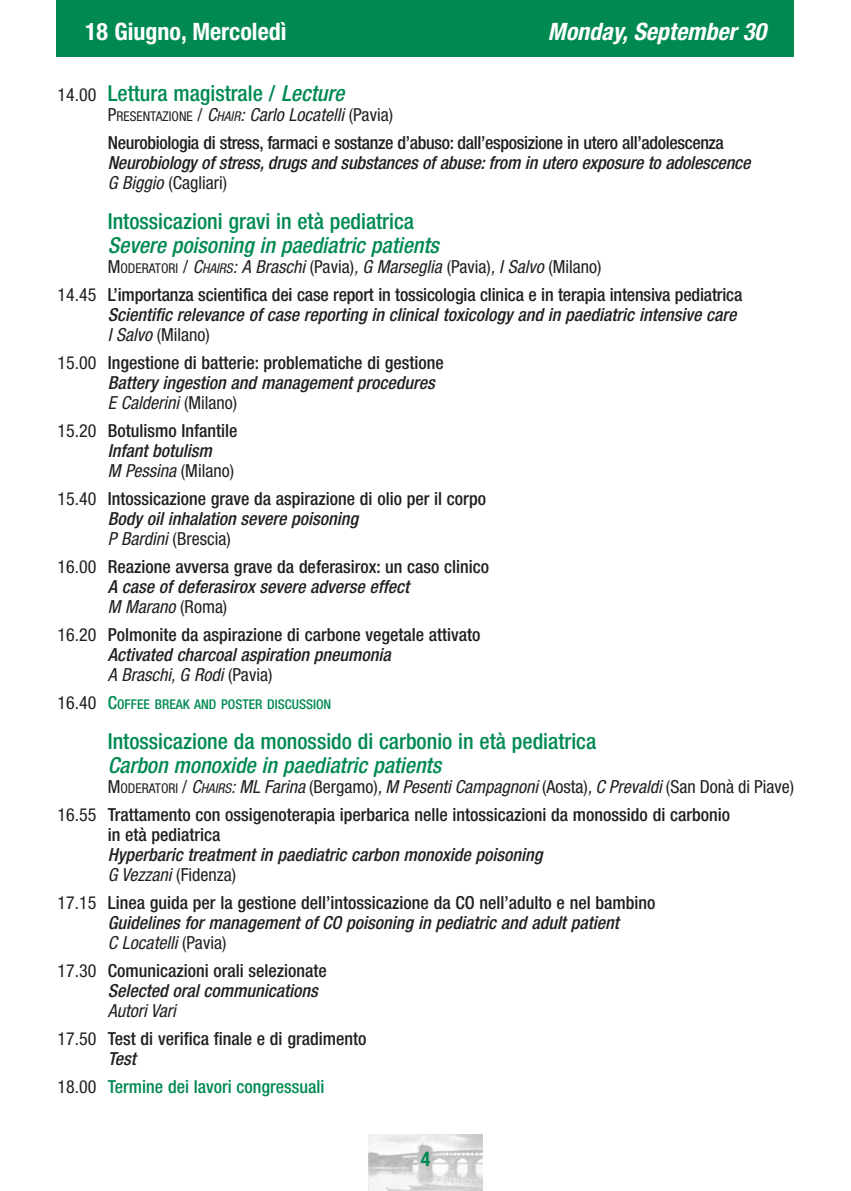
<style>
.page{position:relative;width:851px;height:1191px;background:#fff}
.page>*{position:absolute;margin:0;border:0;box-sizing:border-box;transform-origin:0 0}
.t1{font:700 condensed 24px "Helvetica Neue";color:#fff}
.t2{font:italic 700 condensed 24px "Helvetica Neue";color:#fff}
.t3{font:500 condensed 22px "Helvetica Neue";color:#008a52}
.t4{font:italic 500 condensed 22px "Helvetica Neue";color:#008a52}
.t5{font:700 condensed 20px "Helvetica Neue";color:#008a52}
.t6{font:500 condensed 18px/20px "Helvetica Neue";color:#231f20}
.t7{font:italic 500 condensed 18px/20px "Helvetica Neue";color:#231f20}
.t8{font:500 condensed 18px/28px "Helvetica Neue";letter-spacing:-.02em;color:#231f20}
.t9{font:500 condensed 18px/28px "Helvetica Neue";color:#008a52}
.t10{font:500 condensed 13.6px "Helvetica Neue";color:#008a52}
.s1{font-weight:400;font-size:18px;color:#231f20}
.s2{font-style:italic}
.s3{font-weight:400}
.s4{font-weight:400;font-size:13.6px}
.s5{font-weight:400;font-style:italic}
.s6{font-weight:400;font-style:italic;font-size:13.6px}
.s7{font-weight:400;font-style:normal}
.s8{font-size:18px}
.s9{font-style:italic;color:#231f20}
.s10{font-weight:400;color:#231f20}
</style>
<div class="page">
<div style="left:57px;top:0;width:737px;height:57px;background:#008a52"></div>
<img style="left:369px;top:1134px;width:113px;height:57px">
<h1 class="t1" style="left:85px;top:23px;width:203px">18 Giugno, Mercoledì</h1>
<h1 class="t2" style="left:548px;top:23px;width:219px">Monday, September 30</h1>
<p class="t3" style="left:57px;top:85px;width:288px"><span class="s1">14.00</span> Lettura magistrale / <span class="s2">Lecture</span></p>
<p class="t8" style="left:108px;top:102px;width:617px"><span class="s3">P</span><span class="s4">RESENTAZIONE</span> <span class="s3">/</span> <span class="s5">C</span><span class="s6">HAIR</span><span class="s5">: Carlo Locatelli</span> <span class="s3">(Pavia)<br></span>Neurobiologia di stress, farmaci e sostanze d’abuso: dall’esposizione in utero all’adolescenza</p>
<p class="t7" style="left:108px;top:154px;width:644px">Neurobiology of stress, drugs and substances of abuse: from in utero exposure to adolescence<br><span class="s3">G Biggio</span> <span class="s7">(Cagliari)</span></p>
<p class="t3" style="left:108px;top:213px;width:308px">Intossicazioni gravi in età pediatrica</p>
<p class="t4" style="left:108px;top:237px;width:332px">Severe poisoning in paediatric patients</p>
<p class="t6" style="left:57px;top:254px;width:686px;line-height:28px;text-indent:50px"><span class="s3">M</span><span class="s4">ODERATORI</span> <span class="s3">/</span> <span class="s5">C</span><span class="s6">HAIRS</span><span class="s5">: A Braschi</span> <span class="s3">(Pavia)</span><span class="s5">, G Marseglia</span> <span class="s3">(Pavia)</span><span class="s5">, I Salvo</span> <span class="s3">(Milano)<br>14.45</span> L’importanza scientifica dei case report in tossicologia clinica e in terapia intensiva pediatrica</p>
<p class="t7" style="left:108px;top:306px;width:630px">Scientific relevance of case reporting in clinical toxicology and in paediatric intensive care<br><span class="s3">I Salvo</span> <span class="s7">(Milano)</span></p>
<p class="t6" style="left:108px;top:354px;width:337px;text-indent:-50px"><span class="s3">15.00</span> Ingestione di batterie: problematiche di gestione<br><span class="s2">Battery ingestion and management procedures<br></span><span class="s5">E Calderini</span> <span class="s3">(Milano)</span></p>
<p class="t6" style="left:108px;top:422px;width:131px;text-indent:-50px"><span class="s3">15.20</span> Botulismo Infantile<br><span class="s2">Infant botulism<br></span><span class="s5">M Pessina</span> <span class="s3">(Milano)</span></p>
<p class="t6" style="left:108px;top:490px;width:379px;text-indent:-50px"><span class="s3">15.40</span> Intossicazione grave da aspirazione di olio per il corpo<br><span class="s2">Body oil inhalation severe poisoning<br></span><span class="s5">P Bardini</span> <span class="s3">(Brescia)</span></p>
<p class="t6" style="left:108px;top:558px;width:383px;text-indent:-50px"><span class="s3">16.00</span> Reazione avversa grave da deferasirox: un caso clinico<br><span class="s2">A case of deferasirox severe adverse effect<br></span><span class="s5">M Marano</span> <span class="s3">(Roma)</span></p>
<p class="t6" style="left:108px;top:626px;width:374px;text-indent:-50px"><span class="s3">16.20</span> Polmonite da aspirazione di carbone vegetale attivato<br><span class="s2">Activated charcoal aspiration pneumonia<br></span><span class="s5">A Braschi, G Rodi</span> <span class="s3">(Pavia)</span></p>
<p class="t10" style="left:58px;top:699px;width:275px"><span class="s1">16.40</span> <span class="s8">C</span>OFFEE BREAK AND POSTER DISCUSSION</p>
<p class="t3" style="left:108px;top:733px;width:490px">Intossicazione da monossido di carbonio in età pediatrica</p>
<p class="t4" style="left:108px;top:757px;width:335px">Carbon monoxide in paediatric patients</p>
<p class="t6" style="left:57px;top:774px;width:738px;line-height:28px;text-indent:50px"><span class="s3">M</span><span class="s4">ODERATORI</span> <span class="s3">/</span> <span class="s5">C</span><span class="s6">HAIRS</span><span class="s5">: ML Farina</span> <span class="s3">(Bergamo)</span><span class="s5">, M Pesenti Campagnoni</span> <span class="s3">(Aosta)</span><span class="s5">, C Prevaldi</span> <span class="s3">(San Donà di Piave)<br>16.55</span> Trattamento con ossigenoterapia iperbarica nelle intossicazioni da monossido di carbonio</p>
<p class="t6" style="left:108px;top:826px;width:114px">in età pediatrica</p>
<p class="t7" style="left:108px;top:846px;width:436px">Hyperbaric treatment in paediatric carbon monoxide poisoning<br><span class="s3">G Vezzani</span> <span class="s7">(Fidenza)</span></p>
<p class="t6" style="left:108px;top:894px;width:549px;text-indent:-50px"><span class="s3">17.15</span> Linea guida per la gestione dell’intossicazione da CO nell’adulto e nel bambino<br><span class="s2">Guidelines for management of CO poisoning in pediatric and adult patient<br></span><span class="s5">C Locatelli</span> <span class="s3">(Pavia)</span></p>
<p class="t6" style="left:108px;top:962px;width:220px;text-indent:-50px"><span class="s3">17.30</span> Comunicazioni orali selezionate<br><span class="s2">Selected oral communications</span></p>
<p class="t6" style="left:58px;top:998px;width:310px;line-height:28px;text-indent:50px"><span class="s5">Autori Vari<br></span><span class="s3">17.50</span> Test di verifica finale e di gradimento</p>
<p class="t9" style="left:58px;top:1046px;width:268px;text-indent:50px"><span class="s9">Test<br></span><span class="s10">18.00</span> Termine dei lavori congressuali</p>
<p class="t5" style="left:420px;top:1151px;width:11px">4</p>
</div>
